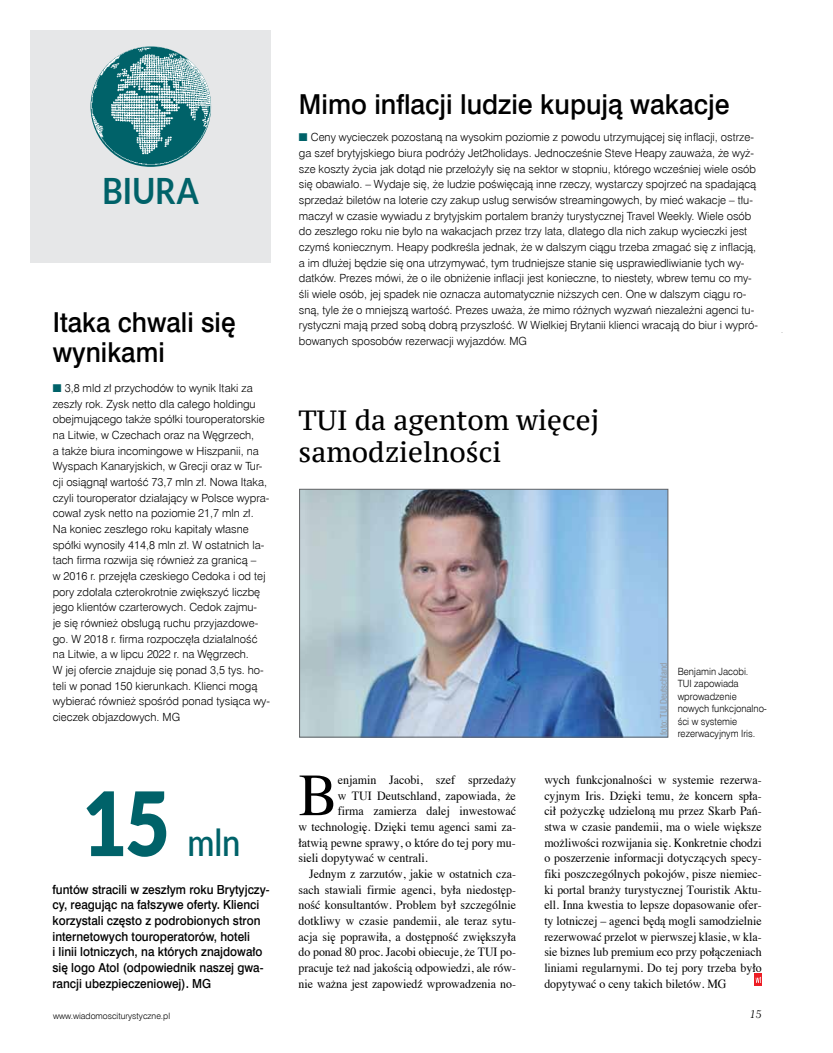
<style>
.page{position:relative;width:833px;height:1053px;background:#fff}
.page>*{position:absolute;margin:0;border:0;box-sizing:border-box;transform-origin:0 0}
.t1{font:900 88.75px "Lato";color:#006269;scale:.87 1}
.t2{font:59.88px "Times";color:#000}
.t3{font:600 37.5px "Lato";color:#006269;scale:.87 1}
.t4{font:700 36.25px "Lato";color:#006269;scale:.87 1}
.t5{font:27.75px/32.1px "PT Serif Caption";color:#000;scale:.95 1}
.t6{font:27.5px "Swis 721 Md EU";color:#000}
.t7{font:27.5px/30px "Swis 721 Md EU";color:#000;scale:.95 1}
.t8{font:12.5px/15.6px "Times";color:#000;text-align:justify;scale:.95 1}
.t9{font:12.5px/15.6px "Swis 721 Md EU";color:#000;scale:.94 1}
.t10{font:12.5px "Times";color:#000;scale:.96 1}
.t11{font:11.25px/15.6px "Swis 721 Lt EU";color:#000}
.t12{font:italic 11.25px "Century 751 EU";color:#000}
.t13{font:10px/12.5px "Swis 721 Lt EU";color:#000;scale:.95 1}
.t14{font:8.75px "Swis 721 Lt EU";color:#000}
.t15{font:8.75px "Swis 721 Cn EU";color:#939598}
.s1{color:#006269}
</style>
<div class="page">
<div style="left:754px;top:973px;width:7px;height:13px;background:#ed1d24"></div>
<svg style="left:755px;top:976px;width:6px;height:6px"></svg>
<img style="left:301px;top:491px;width:365px;height:244px">
<div style="left:299px;top:489px;width:369px;height:248px;border:1px solid #636466"></div>
<div style="left:30px;top:31px;width:240px;height:232px;background:#e6e7e8"></div>
<img style="left:91px;top:47px;width:120px;height:118px">
<h3 class="t4" style="left:102px;top:164px;width:112px">BIURA</h3>
<h3 class="t7" style="left:53px;top:309px;width:194px">Itaka chwali się wynikami</h3>
<p class="t11" style="left:53px;top:380px;width:219px"><span class="s1">■</span> 3,8 mld zł przychodów to wynik Itaki za zeszły rok. Zysk netto dla całego holdingu obejmującego także spółki touroperatorskie na Litwie, w Czechach oraz na Węgrzech,<br>a także biura incomingowe w Hiszpanii, na Wyspach Kanaryjskich, w Grecji oraz w Tur&shy;cji osiągnął wartość 73,7 mln zł. Nowa Itaka, czyli touroperator działający w Polsce wypra&shy;cował zysk netto na poziomie 21,7 mln zł.<br>Na koniec zeszłego roku kapitały własne spółki wynosiły 414,8 mln zł. W ostatnich la&shy;tach firma rozwija się również za granicą –<br>w 2016 r. przejęła czeskiego Cedoka i od tej pory zdołała czterokrotnie zwiększyć liczbę jego klientów czarterowych. Cedok zajmu-<br>je się również obsługą ruchu przyjazdowe&shy;go. W 2018 r. firma rozpoczęła działalność na Litwie, a w lipcu 2022 r. na Węgrzech.<br>W jej ofercie znajduje się ponad 3,5 tys. ho&shy;teli w ponad 150 kierunkach. Klienci mogą wybierać również spośród ponad tysiąca wy&shy;cieczek objazdowych. MG</p>
<h1 class="t1" style="left:83px;top:756px;width:102px">15</h1>
<h3 class="t3" style="left:188px;top:815px;width:62px">mln</h3>
<p class="t9" style="left:52px;top:881px;width:232px">funtów stracili w zeszłym roku Brytyjczy&shy;cy, reagując na fałszywe oferty. Klienci korzystali często z podrobionych stron internetowych touroperatorów, hoteli<br>i linii lotniczych, na których znajdowało się logo Atol (odpowiednik naszej gwa&shy;rancji ubezpieczeniowej). MG</p>
<h3 class="t6" style="left:299px;top:87px;width:432px">Mimo inflacji ludzie kupują wakacje</h3>
<p class="t11" style="left:299px;top:130px;width:460px"><span class="s1">■</span> Ceny wycieczek pozostaną na wysokim poziomie z powodu utrzymującej się inflacji, ostrze&shy;ga szef brytyjskiego biura podróży Jet2holidays. Jednocześnie Steve Heapy zauważa, że wyż&shy;sze koszty życia jak dotąd nie przełożyły się na sektor w stopniu, którego wcześniej wiele osób się obawiało. – Wydaje się, że ludzie poświęcają inne rzeczy, wystarczy spojrzeć na spadającą sprzedaż biletów na loterie czy zakup usług serwisów streamingowych, by mieć wakacje – tłu&shy;maczył w czasie wywiadu z brytyjskim portalem branży turystycznej Travel Weekly. Wiele osób do zeszłego roku nie było na wakacjach przez trzy lata, dlatego dla nich zakup wycieczki jest czymś koniecznym. Heapy podkreśla jednak, że w dalszym ciągu trzeba zmagać się z inflacją, a im dłużej będzie się ona utrzymywać, tym trudniejsze stanie się usprawiedliwianie tych wy&shy;datków. Prezes mówi, że o ile obniżenie inflacji jest konieczne, to niestety, wbrew temu co my&shy;śli wiele osób, jej spadek nie oznacza automatycznie niższych cen. One w dalszym ciągu ro&shy;sną, tyle że o mniejszą wartość. Prezes uważa, że mimo różnych wyzwań niezależni agenci tu&shy;rystyczni mają przed sobą dobrą przyszłość. W Wielkiej Brytanii klienci wracają do biur i wypró&shy;bowanych sposobów rezerwacji wyjazdów. MG</p>
<h3 class="t5" style="left:298px;top:403px;width:318px">TUI da agentom więcej samodzielności</h3>
<p class="t15" style="left:658px;top:734px;width:73px;rotate:-90deg">foto: TUI Deutschland</p>
<p class="t13" style="left:677px;top:665px;width:96px">Benjamin Jacobi.<br>TUI zapowiada wprowadzenie nowych funkcjonalno&shy;ści w systemie rezerwacyjnym Iris.</p>
<h2 class="t2" style="left:298px;top:739px;width:41px">B</h2>
<p class="t10" style="left:338px;top:767px;width:187px">enjamin Jacobi, szef sprzedaży</p>
<p class="t10" style="left:338px;top:783px;width:187px">w TUI Deutschland, zapowiada, że</p>
<p class="t10" style="left:338px;top:799px;width:187px">firma zamierza dalej inwestować</p>
<p class="t10" style="left:298px;top:814px;width:228px">w technologię. Dzięki temu agenci sami za-</p>
<p class="t10" style="left:298px;top:830px;width:228px">łatwią pewne sprawy, o które do tej pory mu-</p>
<p class="t10" style="left:298px;top:846px;width:136px">sieli dopytywać w centrali.</p>
<p class="t8" style="left:309px;top:864px;width:219px">Jednym z zarzutów, jakie w ostatnich cza-</p>
<p class="t8" style="left:298px;top:880px;width:230px">sach stawiali firmie agenci, była niedostęp-</p>
<p class="t8" style="left:298px;top:896px;width:230px">ność konsultantów. Problem był szczególnie</p>
<p class="t8" style="left:298px;top:911px;width:230px">dotkliwy w czasie pandemii, ale teraz sytu-</p>
<p class="t8" style="left:298px;top:927px;width:230px">acja się poprawiła, a dostępność zwiększyła</p>
<p class="t8" style="left:298px;top:943px;width:230px">do ponad 80 proc. Jacobi obiecuje, że TUI po-</p>
<p class="t8" style="left:298px;top:958px;width:230px">pracuje też nad jakością odpowiedzi, ale rów-</p>
<p class="t8" style="left:298px;top:974px;width:230px">nie ważna jest zapowiedź wprowadzenia no-</p>
<p class="t8" style="left:544px;top:770px;width:230px">wych funkcjonalności w systemie rezerwa&shy;cyjnym Iris. Dzięki temu, że koncern spła&shy;cił pożyczkę udzieloną mu przez Skarb Pań&shy;stwa w czasie pandemii, ma o wiele większe możliwości rozwijania się. Konkretnie chodzi o poszerzenie informacji dotyczących specy&shy;fiki poszczególnych pokojów, pisze niemiec&shy;ki portal branży turystycznej Touristik Aktu&shy;ell. Inna kwestia to lepsze dopasowanie ofer&shy;ty lotniczej – agenci będą mogli samodzielnie rezerwować przelot w pierwszej klasie, w kla&shy;sie biznes lub premium eco przy połączeniach liniami regularnymi. Do tej pory trzeba było dopytywać o ceny takich biletów. MG</p>
<p class="t14" style="left:53px;top:1010px;width:118px">www.wiadomosciturystyczne.pl</p>
<p class="t12" style="left:749px;top:1007px;width:14px">15</p>
</div>
